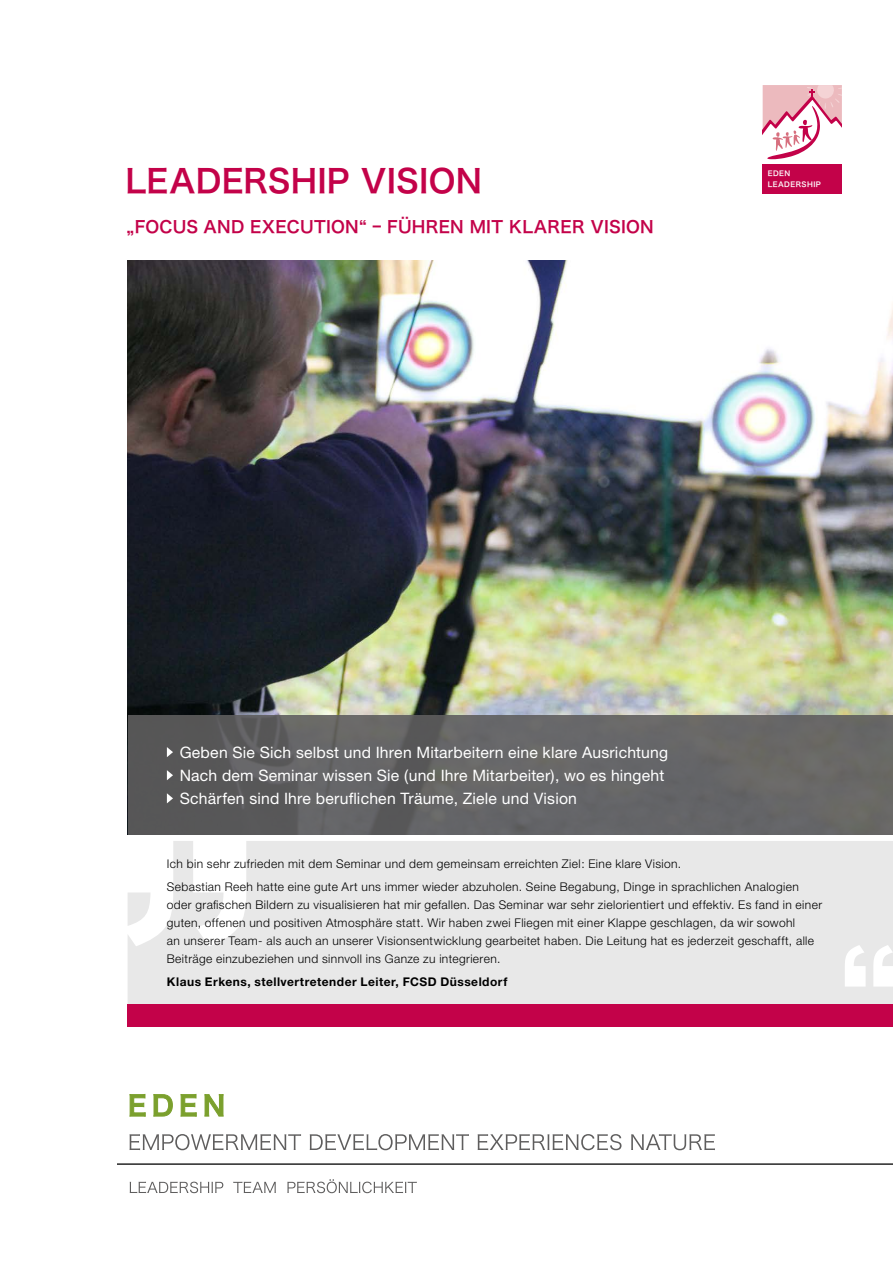
<style>
.page{position:relative;width:893px;height:1263px;background:#fff}
.page>*{position:absolute;margin:0;border:0;box-sizing:border-box;transform-origin:0 0}
.t1{font:31.95px "Hira Kaku Pro W6";letter-spacing:.005em;color:#c30249}
.t2{font:16.5px "Hira Kaku Pro W6";letter-spacing:.015em;color:#c30249}
.t3{font:15.75px/23.1px "Helvetica Neue";letter-spacing:.015em;color:#fff}
.t4{font:300 12px/18px "Helvetica Neue";letter-spacing:.035em;color:#000}
.t5{font:700 12px "Helvetica Neue";letter-spacing:.04em;color:#000}
.t6{font:7.05px/10.8px "Hira Kaku Pro W6 90 pv RKSJ H";letter-spacing:.06em;color:#fff}
</style>
<div class="page">
<img style="left:128px;top:260px;width:765px;height:455px">
<div style="left:128px;top:715px;width:765px;height:119px;background:linear-gradient(to right,#5b5b5c,#6b6b6b)"></div>
<div style="left:128px;top:841px;width:765px;height:164px;background:#e8e8e8"></div>
<svg style="left:845px;top:945px;width:48px;height:41px"></svg>
<div style="left:128px;top:1005px;width:765px;height:22px;background:#c30249"></div>
<svg style="left:129px;top:1094px;width:95px;height:23px"></svg>
<svg style="left:130px;top:1181px;width:93px;height:12px"></svg>
<svg style="left:233px;top:1182px;width:43px;height:11px"></svg>
<svg style="left:287px;top:1179px;width:130px;height:14px"></svg>
<hr style="left:117px;top:1163px;width:776px;height:2px;background:#000">
<svg style="left:130px;top:1134px;width:171px;height:16px"></svg>
<svg style="left:310px;top:1134px;width:159px;height:16px"></svg>
<svg style="left:478px;top:1134px;width:143px;height:16px"></svg>
<svg style="left:631px;top:1134px;width:84px;height:16px"></svg>
<svg style="left:167px;top:747px;width:6px;height:10px"></svg>
<svg style="left:167px;top:770px;width:6px;height:10px"></svg>
<svg style="left:167px;top:793px;width:6px;height:10px"></svg>
<div style="left:763px;top:164px;width:79px;height:29px;background:#c30249"></div>
<svg style="left:763px;top:85px;width:79px;height:75px"></svg>
<h1 class="t1" style="left:125px;top:153px;width:358px">LEADERSHIP VISION</h1>
<h2 class="t2" style="left:127px;top:212px;width:529px">„FOCUS AND EXECUTION“ ‒ FÜHREN MIT KLARER VISION</h2>
<p class="t6" style="left:768px;top:168px;width:55px">EDEN<br>LEADERSHIP</p>
<h3 class="t3" style="left:180px;top:740px;width:490px">Geben Sie Sich selbst und Ihren Mitarbeitern eine klare Ausrichtung<br>Nach dem Seminar wissen Sie (und Ihre Mitarbeiter), wo es hingeht<br>Schärfen sind Ihre beruflichen Träume, Ziele und Vision</h3>
<p class="t4" style="left:167px;top:851px;width:633px;line-height:23.1px">Ich bin sehr zufrieden mit dem Seminar und dem gemeinsam erreichten Ziel: Eine klare Vision.<br>Sebastian Reeh hatte eine gute Art uns immer wieder abzuholen. Seine Begabung, Dinge in sprachlichen Analogien</p>
<p class="t4" style="left:167px;top:895px;width:657px">oder grafischen Bildern zu visualisieren hat mir gefallen. Das Seminar war sehr zielorientiert und effektiv. Es fand in einer guten, offenen und positiven Atmosphäre statt. Wir haben zwei Fliegen mit einer Klappe geschlagen, da wir sowohl<br>an unserer Team- als auch an unserer Visionsentwicklung gearbeitet haben. Die Leitung hat es jederzeit geschafft, alle Beiträge einzubeziehen und sinnvoll ins Ganze zu integrieren.</p>
<p class="t5" style="left:167px;top:974px;width:342px">Klaus Erkens, stellvertretender Leiter, FCSD Düsseldorf</p>
</div>
